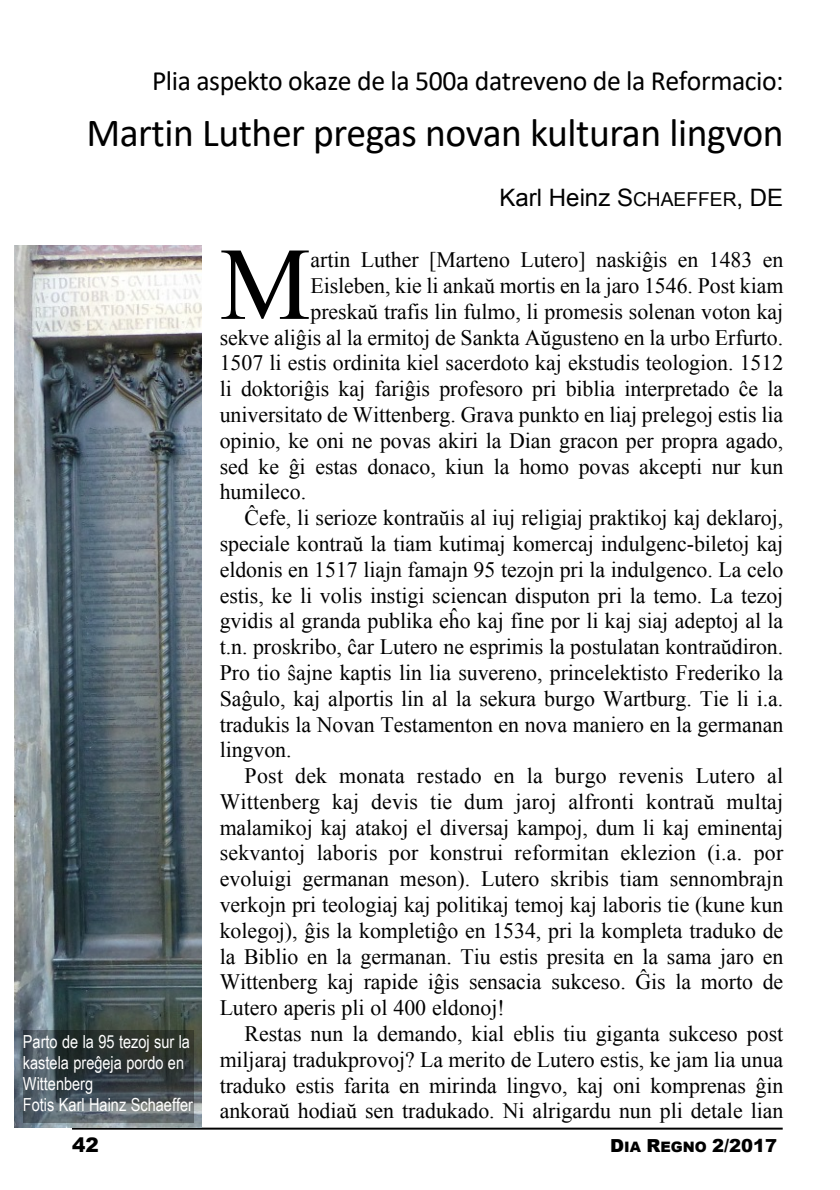
<style>
.page{position:relative;width:840px;height:1190px;background:#fff}
.page>*{position:absolute;margin:0;border:0;box-sizing:border-box;transform-origin:0 0}
.t1{font:103.2px "Times New Roman";color:#000}
.t2{font:40px "Calibri";letter-spacing:-.01em;color:#000}
.t3{font:28px "Calibri";letter-spacing:-.015em;color:#000}
.t4{font:24px "Arial";color:#000}
.t5{font:22px "Times New Roman";color:#000}
.t6{font:900 20px "Arial";color:#000}
.t7{font:18px/21.2px "Arial Narrow";color:#fff}
.t8{font:900 18px "Arial";color:#000}
.s1{font-size:19.2px}
.s2{font-size:14.4px}
</style>
<div class="page">
<hr style="left:72px;top:1128px;width:710px;height:2px;background:#000">
<img style="left:14px;top:245px;width:188px;height:883px">
<div style="left:23px;top:1030px;width:170px;height:92px;background:#000;opacity:.32"></div>
<p class="t3" style="left:152px;top:69px;width:633px">Plia aspekto okaze de la 500a datreveno de la Reformacio:</p>
<h2 class="t2" style="left:86px;top:116px;width:698px">Martin Luther pregas novan kulturan lingvon</h2>
<p class="t4" style="left:499px;top:188px;width:285px">Karl Heinz S<span class="s1">CHAEFFER</span>, DE</p>
<p class="t7" style="left:23px;top:1033px;width:171px">Parto de la 95 tezoj sur la kastela preĝeja pordo en<br>Wittenberg<br>Fotis Karl Hainz Schaeffer</p>
<h1 class="t1" style="left:220px;top:247px;width:93px">M</h1>
<p class="t5" style="left:310px;top:252px;width:474px">artin Luther [Marteno Lutero] naskiĝis en 1483 en</p>
<p class="t5" style="left:310px;top:278px;width:474px">Eisleben, kie li ankaŭ mortis en la jaro 1546. Post kiam</p>
<p class="t5" style="left:310px;top:304px;width:474px">preskaŭ trafis lin fulmo, li promesis solenan voton kaj</p>
<p class="t5" style="left:220px;top:329px;width:565px">sekve aliĝis al la ermitoj de Sankta Aŭgusteno en la urbo Erfurto.</p>
<p class="t5" style="left:220px;top:355px;width:565px">1507 li estis ordinita kiel sacerdoto kaj ekstudis teologion. 1512</p>
<p class="t5" style="left:220px;top:381px;width:565px">li doktoriĝis kaj fariĝis profesoro pri biblia interpretado ĉe la</p>
<p class="t5" style="left:220px;top:407px;width:565px">universitato de Wittenberg. Grava punkto en liaj prelegoj estis lia</p>
<p class="t5" style="left:220px;top:433px;width:565px">opinio, ke oni ne povas akiri la Dian gracon per propra agado,</p>
<p class="t5" style="left:220px;top:458px;width:565px">sed ke ĝi estas donaco, kiun la homo povas akcepti nur kun</p>
<p class="t5" style="left:220px;top:484px;width:88px">humileco.</p>
<p class="t5" style="left:245px;top:510px;width:540px">Ĉefe, li serioze kontraŭis al iuj religiaj praktikoj kaj deklaroj,</p>
<p class="t5" style="left:220px;top:536px;width:565px">speciale kontraŭ la tiam kutimaj komercaj indulgenc-biletoj kaj</p>
<p class="t5" style="left:220px;top:562px;width:565px">eldonis en 1517 liajn famajn 95 tezojn pri la indulgenco. La celo</p>
<p class="t5" style="left:220px;top:587px;width:565px">estis, ke li volis instigi sciencan disputon pri la temo. La tezoj</p>
<p class="t5" style="left:220px;top:613px;width:565px">gvidis al granda publika eĥo kaj fine por li kaj siaj adeptoj al la</p>
<p class="t5" style="left:220px;top:639px;width:565px">t.n. proskribo, ĉar Lutero ne esprimis la postulatan kontraŭdiron.</p>
<p class="t5" style="left:220px;top:665px;width:565px">Pro tio ŝajne kaptis lin lia suvereno, princelektisto Frederiko la</p>
<p class="t5" style="left:220px;top:690px;width:565px">Saĝulo, kaj alportis lin al la sekura burgo Wartburg. Tie li i.a.</p>
<p class="t5" style="left:220px;top:716px;width:565px">tradukis la Novan Testamenton en nova maniero en la germanan</p>
<p class="t5" style="left:220px;top:742px;width:73px">lingvon.</p>
<p class="t5" style="left:245px;top:768px;width:540px">Post dek monata restado en la burgo revenis Lutero al</p>
<p class="t5" style="left:220px;top:794px;width:565px">Wittenberg kaj devis tie dum jaroj alfronti kontraŭ multaj</p>
<p class="t5" style="left:220px;top:819px;width:565px">malamikoj kaj atakoj el diversaj kampoj, dum li kaj eminentaj</p>
<p class="t5" style="left:220px;top:845px;width:565px">sekvantoj laboris por konstrui reformitan eklezion (i.a. por</p>
<p class="t5" style="left:220px;top:871px;width:565px">evoluigi germanan meson). Lutero skribis tiam sennombrajn</p>
<p class="t5" style="left:220px;top:897px;width:565px">verkojn pri teologiaj kaj politikaj temoj kaj laboris tie (kune kun</p>
<p class="t5" style="left:220px;top:923px;width:565px">kolegoj), ĝis la kompletiĝo en 1534, pri la kompleta traduko de</p>
<p class="t5" style="left:220px;top:948px;width:565px">la Biblio en la germanan. Tiu estis presita en la sama jaro en</p>
<p class="t5" style="left:220px;top:974px;width:565px">Wittenberg kaj rapide iĝis sensacia sukceso. Ĝis la morto de</p>
<p class="t5" style="left:220px;top:1000px;width:286px">Lutero aperis pli ol 400 eldonoj!</p>
<p class="t5" style="left:245px;top:1026px;width:540px">Restas nun la demando, kial eblis tiu giganta sukceso post</p>
<p class="t5" style="left:220px;top:1052px;width:565px">miljaraj tradukprovoj? La merito de Lutero estis, ke jam lia unua</p>
<p class="t5" style="left:220px;top:1077px;width:565px">traduko estis farita en mirinda lingvo, kaj oni komprenas ĝin</p>
<p class="t5" style="left:220px;top:1103px;width:565px">ankoraŭ hodiaŭ sen tradukado. Ni alrigardu nun pli detale lian</p>
<p class="t6" style="left:72px;top:1137px;width:28px">42</p>
<p class="t8" style="left:610px;top:1139px;width:168px">D<span class="s2">IA</span> R<span class="s2">EGNO</span> 2/2017</p>
</div>
